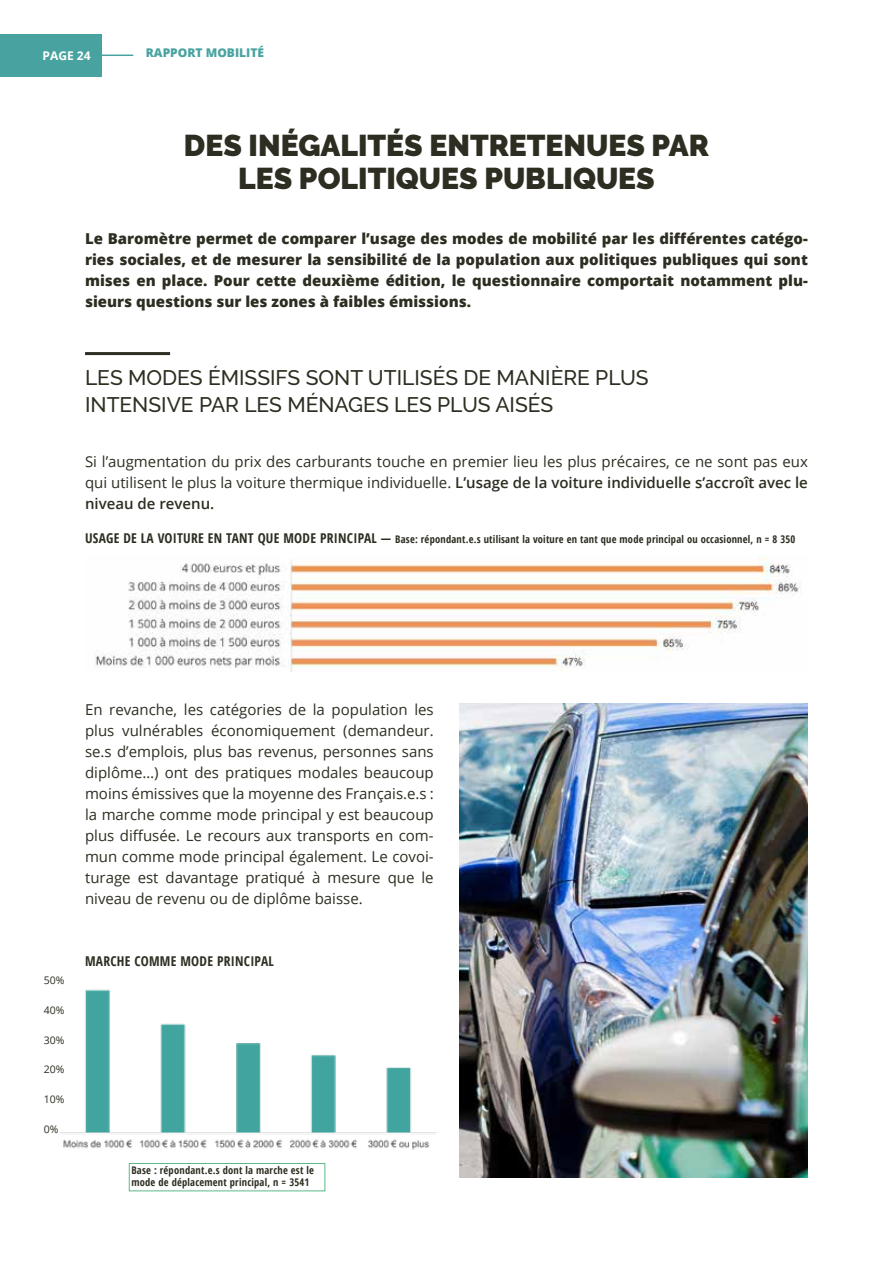
<style>
.page{position:relative;width:893px;height:1263px;background:#fff}
.page>*{position:absolute;margin:0;border:0;box-sizing:border-box;transform-origin:0 0}
.t1{font:900 30px/33px "Raleway";color:#2e2d21;text-align:center}
.t2{font:500 21px/27px "Raleway";color:#2e2d21}
.t3{font:15px/21px "Open Sans";color:#2e2d21;text-align:justify}
.t4{font:800 15px/21px "Open Sans";color:#2e2d21;text-align:justify}
.t5{font:700 condensed 13.5px "Open Sans";letter-spacing:.02em;color:#2e2d21}
.t6{font:800 12px "Open Sans";color:#48a3a0}
.t7{font:700 12px "Open Sans";color:#fff}
.t8{font:700 condensed 10.5px/12.6px "Open Sans";letter-spacing:.02em;color:#2e2d21}
.t9{font:10.5px "Open Sans";color:#2e2d21}
.s1{font-weight:600}
.s2{font-size:13.5px}
</style>
<div class="page">
<hr style="left:0;top:55px;width:133px;height:1px;background:#48a3a0">
<div style="left:0;top:34px;width:102px;height:43px;background:#48a3a0"></div>
<hr style="left:85px;top:352px;width:85px;height:3px;background:#2e2d21">
<img style="left:94px;top:555px;width:706px;height:116px">
<img style="left:59px;top:989px;width:378px;height:161px">
<img style="left:459px;top:704px;width:349px;height:474px">
<div style="left:129px;top:1163px;width:196px;height:28px;border:1px solid #5cb887"></div>
<p class="t7" style="left:43px;top:47px;width:50px">PAGE 24</p>
<p class="t6" style="left:146px;top:43px;width:120px">RAPPORT MOBILITÉ</p>
<h1 class="t1" style="left:184px;top:129px;width:526px">DES INÉGALITÉS ENTRETENUES PAR<br>LES POLITIQUES PUBLIQUES</h1>
<p class="t4" style="left:85px;top:227px;width:724px">Le Baromètre permet de comparer l’usage des modes de mobilité par les différentes catégo&shy;ries sociales, et de mesurer la sensibilité de la population aux politiques publiques qui sont mises en place. Pour cette deuxième édition, le questionnaire comportait notamment plu&shy;sieurs questions sur les zones à faibles émissions.</p>
<h2 class="t2" style="left:85px;top:364px;width:565px">LES MODES ÉMISSIFS SONT UTILISÉS DE MANIÈRE PLUS<br>INTENSIVE PAR LES MÉNAGES LES PLUS AISÉS</h2>
<p class="t3" style="left:85px;top:450px;width:724px">Si l’augmentation du prix des carburants touche en premier lieu les plus précaires, ce ne sont pas eux qui utilisent le plus la voiture thermique individuelle. <span class="s1">L’usage de la voiture individuelle s’accroît avec le niveau de revenu.</span></p>
<p class="t8" style="left:85px;top:533px;width:712px"><span class="s2">USAGE DE LA VOITURE EN TANT QUE MODE PRINCIPAL —</span> Base: répondant.e.s utilisant la voiture en tant que mode principal ou occasionnel, n = 8 350</p>
<p class="t3" style="left:85px;top:698px;width:350px">En revanche, les catégories de la population les plus vulnérables économiquement (demandeur. se.s d’emplois, plus bas revenus, personnes sans diplôme…) ont des pratiques modales beaucoup moins émissives que la moyenne des Français.e.s : la marche comme mode principal y est beaucoup plus diffusée. Le recours aux transports en com&shy;mun comme mode principal également. Le covoi&shy;turage est davantage pratiqué à mesure que le niveau de revenu ou de diplôme baisse.</p>
<p class="t9" style="left:44px;top:973px;width:22px">50%</p>
<p class="t9" style="left:44px;top:1003px;width:22px">40%</p>
<p class="t9" style="left:44px;top:1032px;width:22px">30%</p>
<p class="t9" style="left:44px;top:1062px;width:22px">20%</p>
<p class="t9" style="left:44px;top:1092px;width:22px">10%</p>
<p class="t9" style="left:44px;top:1122px;width:16px">0%</p>
<p class="t5" style="left:85px;top:952px;width:190px">MARCHE COMME MODE PRINCIPAL</p>
<p class="t8" style="left:131px;top:1163px;width:184px">Base : répondant.e.s dont la marche est le mode de déplacement principal, n = 3541</p>
</div>
